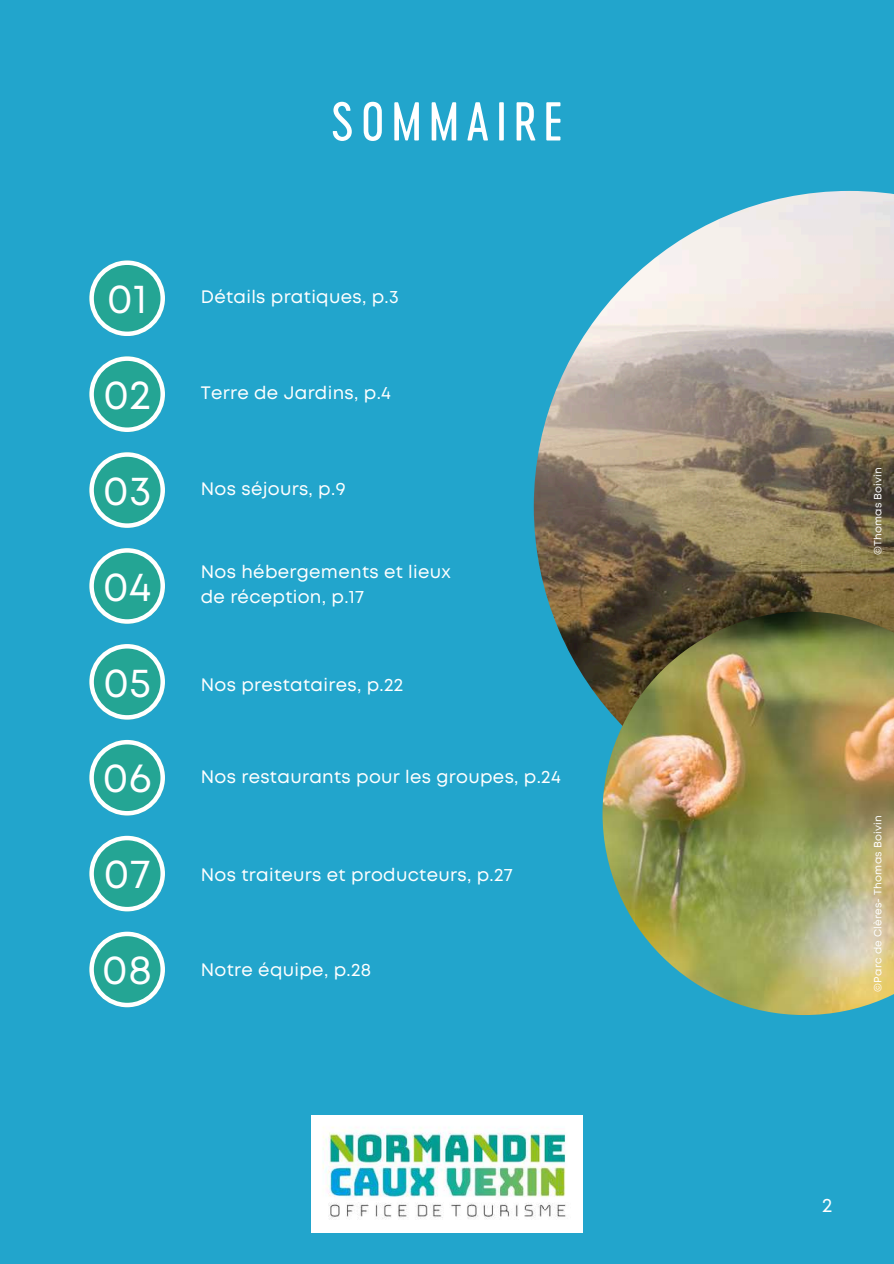
<style>
.page{position:relative;width:894px;height:1264px;background:#fff}
.page>*{position:absolute;margin:0;border:0;box-sizing:border-box;transform-origin:0 0}
.t1{font:51px "Cervo Neue Regular Neue";letter-spacing:.135em;color:#fff}
.t2{font:40.8px "Mont";letter-spacing:.02em;color:#fff}
.t3{font:19.5px "Mont";color:#fff}
.t4{font:18px/24.8px "Mont";letter-spacing:.02em;color:#fff}
.t5{font:10.5px "Mont";letter-spacing:.02em;color:#fff}
</style>
<div class="page">
<div style="left:0;top:0;width:893px;height:1263px;background:#22a5cc"></div>
<svg style="left:89px;top:260px;width:76px;height:76px"></svg>
<svg style="left:89px;top:356px;width:76px;height:76px"></svg>
<svg style="left:89px;top:452px;width:76px;height:75px"></svg>
<svg style="left:89px;top:548px;width:76px;height:75px"></svg>
<svg style="left:89px;top:644px;width:76px;height:75px"></svg>
<svg style="left:89px;top:740px;width:76px;height:75px"></svg>
<svg style="left:89px;top:931px;width:76px;height:76px"></svg>
<img style="left:533px;top:191px;width:360px;height:512px">
<img style="left:311px;top:1115px;width:271px;height:117px">
<img style="left:602px;top:611px;width:291px;height:404px">
<svg style="left:89px;top:835px;width:76px;height:76px"></svg>
<h1 class="t1" style="left:330px;top:89px;width:234px">SOMMAIRE</h1>
<h2 class="t2" style="left:107px;top:284px;width:41px">01</h2>
<h2 class="t2" style="left:103px;top:379px;width:49px">02</h2>
<h2 class="t2" style="left:103px;top:475px;width:49px">03</h2>
<h2 class="t2" style="left:103px;top:571px;width:50px">04</h2>
<h2 class="t2" style="left:103px;top:667px;width:49px">05</h2>
<h2 class="t2" style="left:103px;top:763px;width:50px">06</h2>
<p class="t4" style="left:201px;top:285px;width:199px">Détails pratiques, p.3</p>
<p class="t4" style="left:201px;top:381px;width:191px">Terre de Jardins, p.4</p>
<p class="t4" style="left:201px;top:477px;width:146px">Nos séjours, p.9</p>
<p class="t4" style="left:201px;top:560px;width:251px">Nos hébergements et lieux de réception, p.17</p>
<p class="t4" style="left:201px;top:673px;width:204px">Nos prestataires, p.22</p>
<p class="t4" style="left:201px;top:765px;width:361px">Nos restaurants pour les groupes, p.24</p>
<h2 class="t2" style="left:104px;top:858px;width:48px">07</h2>
<p class="t4" style="left:201px;top:863px;width:313px">Nos traiteurs et producteurs, p.27</p>
<h2 class="t2" style="left:102px;top:954px;width:51px">08</h2>
<p class="t4" style="left:201px;top:959px;width:172px">Notre équipe, p.28</p>
<p class="t5" style="left:873px;top:555px;width:90px;rotate:-90deg">©Thomas Boivin</p>
<p class="t5" style="left:873px;top:991px;width:177px;rotate:-90deg">©Parc de Clères- Thomas Boivin</p>
<p class="t3" style="left:822px;top:1197px;width:12px">2</p>
</div>
